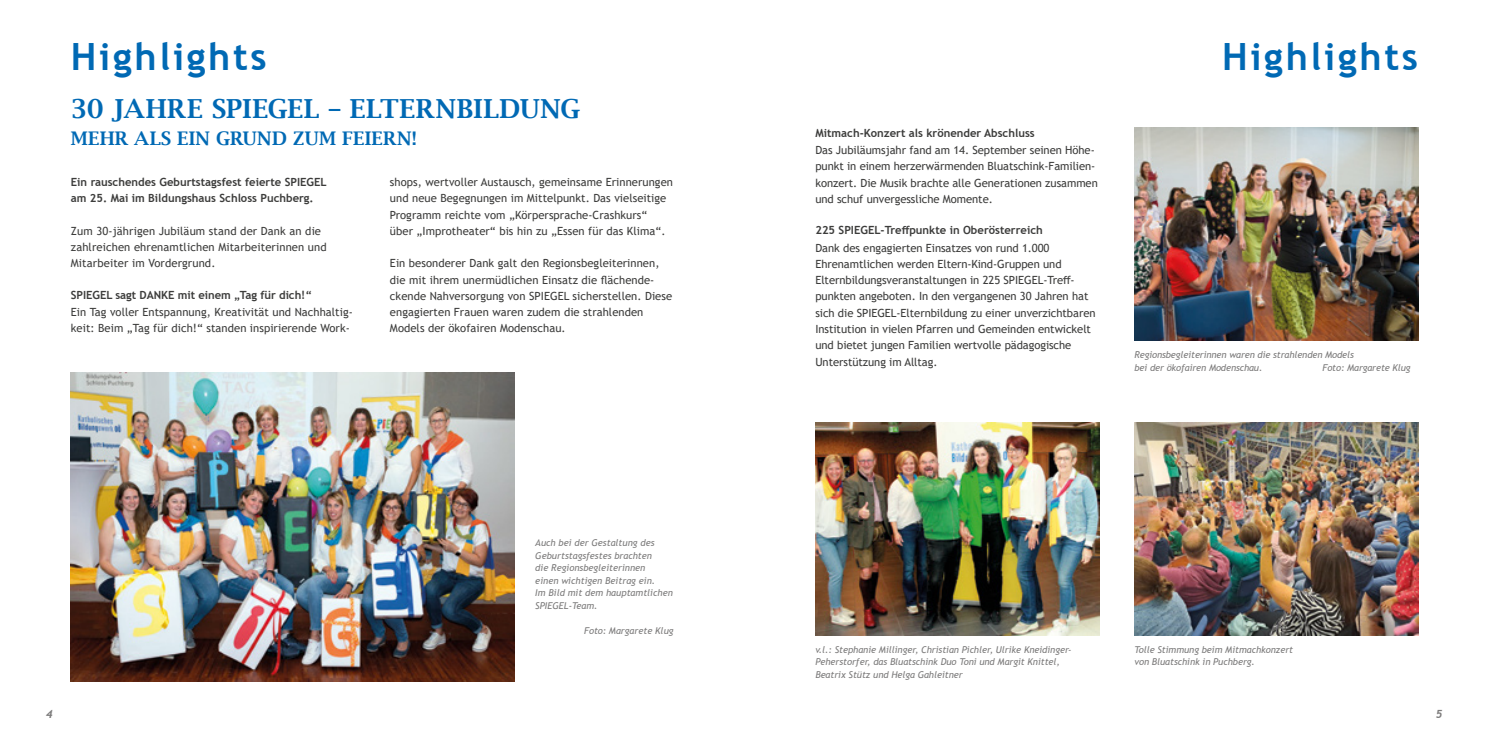
<style>
.page{position:relative;width:1489px;height:745px;background:#fff}
.page>*{position:absolute;margin:0;border:0;box-sizing:border-box;transform-origin:0 0}
.t1{font:700 37.5px "Trebuchet MS";letter-spacing:.07em;color:#0069b4}
.t2{font:600 26.25px "Lucida Bright";letter-spacing:.02em;color:#0069b4}
.t3{font:600 18.75px "Lucida Bright";letter-spacing:.015em;color:#0069b4}
.t4{font:11.25px/16.2px "Trebuchet MS";letter-spacing:.005em;color:#3c3c3b}
.t5{font:700 11.25px/16.2px "Trebuchet MS";color:#3c3c3b}
.t6{font:italic 700 11.25px "Trebuchet";color:#7c7b7b}
.t7{font:italic 9.38px/12.5px "Trebuchet MS";letter-spacing:-.005em;color:#7c7b7b}
</style>
<div class="page">
<img style="left:71px;top:373px;width:443px;height:307px">
<img style="left:1134px;top:422px;width:283px;height:212px">
<img style="left:1134px;top:128px;width:283px;height:212px">
<img style="left:815px;top:422px;width:283px;height:212px">
<h1 class="t1" style="left:71px;top:33px;width:197px">Highlights</h1>
<h2 class="t2" style="left:71px;top:94px;width:511px">30 JAHRE SPIEGEL – ELTERNBILDUNG</h2>
<h3 class="t3" style="left:71px;top:128px;width:347px">MEHR ALS EIN GRUND ZUM FEIERN!</h3>
<p class="t5" style="left:71px;top:174px;width:257px">Ein rauschendes Geburtstagsfest feierte SPIEGEL am 25. Mai im Bildungshaus Schloss Puchberg.</p>
<p class="t4" style="left:71px;top:222px;width:257px">Zum 30-jährigen Jubiläum stand der Dank an die zahlreichen ehrenamtlichen Mitarbeiterinnen und<br>Mitarbeiter im Vordergrund.</p>
<p class="t5" style="left:71px;top:286px;width:242px">SPIEGEL sagt DANKE mit einem „Tag für dich!“</p>
<p class="t4" style="left:71px;top:304px;width:283px">Ein Tag voller Entspannung, Kreativität und Nachhaltig&shy;keit: Beim „Tag für dich!“ standen inspirierende Work-</p>
<p class="t4" style="left:390px;top:174px;width:284px">shops, wertvoller Austausch, gemeinsame Erinnerungen und neue Begegnungen im Mittelpunkt. Das vielseitige Programm reichte vom „Körpersprache-Crashkurs“ über „Improtheater“ bis hin zu „Essen für das Klima“.</p>
<p class="t4" style="left:390px;top:255px;width:284px">Ein besonderer Dank galt den Regionsbegleiterinnen, die mit ihrem unermüdlichen Einsatz die flächende&shy;ckende Nahversorgung von SPIEGEL sicherstellen. Diese engagierten Frauen waren zudem die strahlenden Models der ökofairen Modenschau.</p>
<p class="t7" style="left:535px;top:536px;width:139px">Auch bei der Gestaltung des<br>Geburtstagsfestes brachten<br>die Regionsbegleiterinnen<br>einen wichtigen Beitrag ein.<br>Im Bild mit dem hauptamtlichen<br>SPIEGEL-Team.</p>
<p class="t7" style="left:584px;top:623px;width:91px">Foto: Margarete Klug</p>
<p class="t5" style="left:815px;top:124px;width:221px">Mitmach-Konzert als krönender Abschluss</p>
<p class="t4" style="left:815px;top:142px;width:284px">Das Jubiläumsjahr fand am 14. September seinen Höhe&shy;punkt in einem herzerwärmenden Bluatschink-Familien&shy;konzert. Die Musik brachte alle Generationen zusammen und schuf unvergessliche Momente.</p>
<p class="t5" style="left:815px;top:222px;width:229px">225 SPIEGEL-Treffpunkte in Oberösterreich</p>
<p class="t4" style="left:815px;top:239px;width:282px">Dank des engagierten Einsatzes von rund 1.000<br>Ehrenamtlichen werden Eltern-Kind-Gruppen und Elternbildungsveranstaltungen in 225 SPIEGEL-Treff&shy;punkten angeboten. In den vergangenen 30 Jahren hat sich die SPIEGEL-Elternbildung zu einer unverzichtbaren Institution in vielen Pfarren und Gemeinden entwickelt und bietet jungen Familien wertvolle pädagogische Unterstützung im Alltag.</p>
<h1 class="t1" style="left:1222px;top:33px;width:197px">Highlights</h1>
<p class="t7" style="left:1134px;top:348px;width:221px">Regionsbegleiterinnen waren die strahlenden Models bei der ökofairen Modenschau.</p>
<p class="t7" style="left:1322px;top:361px;width:90px">Foto: Margarete Klug</p>
<p class="t7" style="left:815px;top:642px;width:258px">v.l.: Stephanie Millinger, Christian Pichler, Ulrike Kneidinger-<br>Peherstorfer, das Bluatschink Duo Toni und Margit Knittel,<br>Beatrix Stütz und Helga Gahleitner</p>
<p class="t7" style="left:1134px;top:642px;width:160px">Tolle Stimmung beim Mitmachkonzert von Bluatschink in Puchberg.</p>
<p class="t6" style="left:46px;top:706px;width:8px">4</p>
<p class="t6" style="left:1435px;top:706px;width:8px">5</p>
</div>
